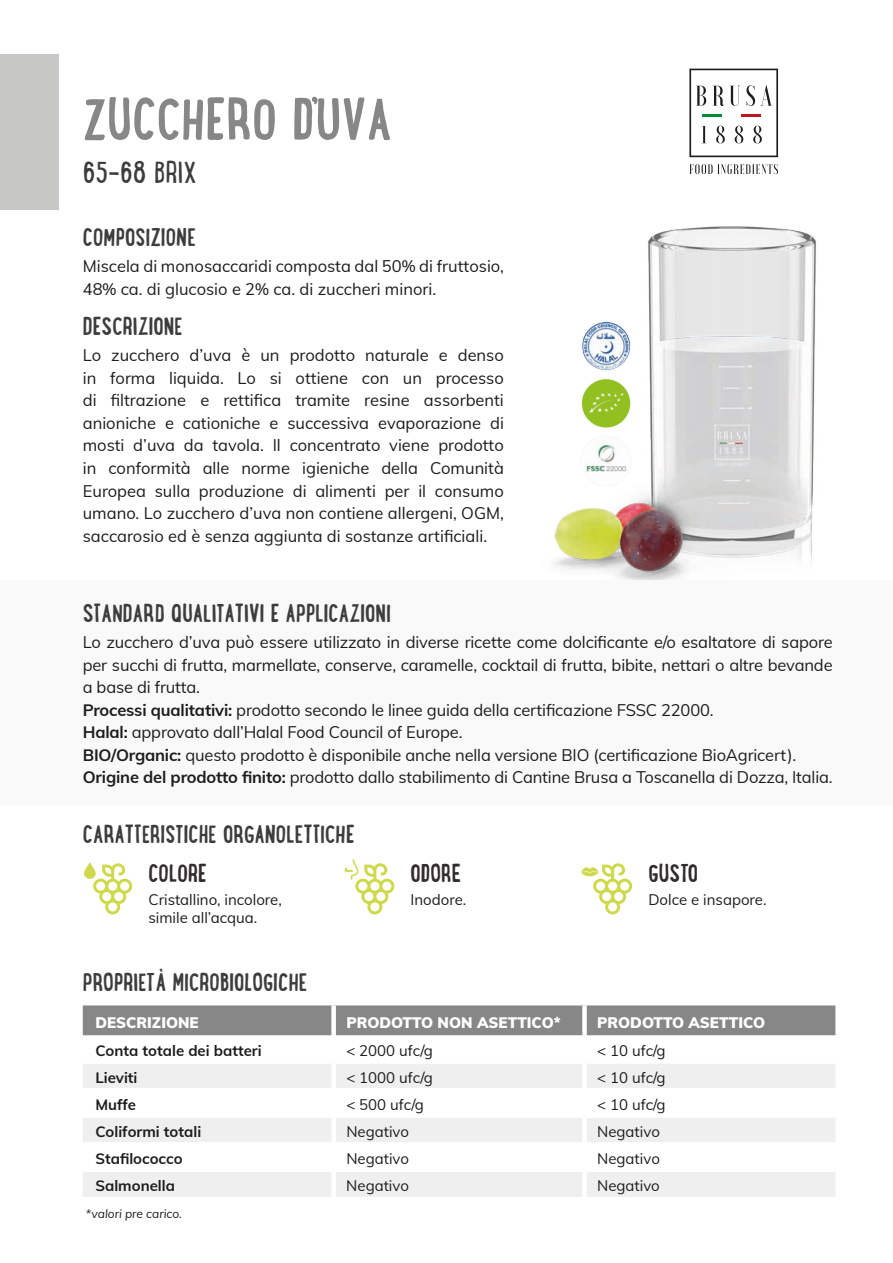
<style>
.page{position:relative;width:893px;height:1263px;background:#fff}
.page>*{position:absolute;margin:0;border:0;box-sizing:border-box;transform-origin:0 0}
.t1{font:700 63px "Lunch Box";color:#878787}
.t2{font:33px "Lunch Box";color:#3d3d3c}
.t3{font:700 27px "Lunch Box";color:#3d3d3c}
.t4{font:700 27px "Lunch Box";color:#342b2e}
.t5{font:16.5px/22.5px "Mulish";letter-spacing:-.01em;color:#1d1d1b}
.t6{font:15px/18px "Mulish";color:#1d1d1b}
.t7{font:700 15px "Mulish";color:#1d1d1b}
.t8{font:900 15px "Mulish";color:#fff}
.t9{font:italic 12px "Mulish";color:#1d1d1b}
.s1{font-weight:700}
</style>
<div class="page">
<img style="left:554px;top:226px;width:262px;height:354px">
<div style="left:0;top:580px;width:893px;height:225px;background:#f9f9fa"></div>
<div style="left:0;top:54px;width:58px;height:156px;background:#c7c7c6"></div>
<svg style="left:689px;top:164px;width:89px;height:10px"></svg>
<svg style="left:689px;top:69px;width:89px;height:88px"></svg>
<hr style="left:702px;top:114px;width:20px;height:3px;background:#008e36">
<hr style="left:722px;top:114px;width:19px;height:3px;background:#fff">
<hr style="left:741px;top:114px;width:20px;height:3px;background:#be1622">
<svg style="left:84px;top:862px;width:48px;height:52px"></svg>
<svg style="left:344px;top:859px;width:50px;height:55px"></svg>
<svg style="left:581px;top:863px;width:51px;height:51px"></svg>
<svg style="left:581px;top:378px;width:50px;height:50px"></svg>
<img style="left:581px;top:387px;width:50px;height:33px">
<div style="left:580px;top:378px;width:52px;height:51px;border:2px solid #f9f9fa;border-radius:50%"></div>
<img style="left:582px;top:322px;width:49px;height:48px">
<div style="left:580px;top:320px;width:52px;height:51px;border:2px solid #f9f9fa;border-radius:50%"></div>
<div style="left:581px;top:436px;width:50px;height:50px;background:#fff;border-radius:50%"></div>
<img style="left:584px;top:437px;width:44px;height:44px">
<div style="left:580px;top:435px;width:52px;height:51px;border:2px solid #f9f9fa;border-radius:50%"></div>
<div style="left:83px;top:1005px;width:752px;height:30px;background:#878787"></div>
<svg style="left:83px;top:1064px;width:752px;height:133px;fill:#efefef"></svg>
<div style="left:331px;top:1064px;width:5px;height:24px;background:#fff"></div>
<div style="left:582px;top:1064px;width:5px;height:24px;background:#fff"></div>
<div style="left:331px;top:1089px;width:5px;height:24px;background:#fff"></div>
<div style="left:582px;top:1089px;width:5px;height:24px;background:#fff"></div>
<div style="left:83px;top:1113px;width:251px;height:5px;background:#fff"></div>
<div style="left:334px;top:1113px;width:251px;height:5px;background:#fff"></div>
<div style="left:331px;top:1118px;width:5px;height:24px;background:#fff"></div>
<div style="left:585px;top:1113px;width:250px;height:5px;background:#fff"></div>
<div style="left:582px;top:1118px;width:5px;height:24px;background:#fff"></div>
<div style="left:331px;top:1143px;width:5px;height:24px;background:#fff"></div>
<div style="left:582px;top:1143px;width:5px;height:24px;background:#fff"></div>
<div style="left:83px;top:1167px;width:251px;height:5px;background:#fff"></div>
<div style="left:334px;top:1167px;width:251px;height:5px;background:#fff"></div>
<div style="left:331px;top:1172px;width:5px;height:25px;background:#fff"></div>
<div style="left:585px;top:1167px;width:250px;height:5px;background:#fff"></div>
<div style="left:582px;top:1172px;width:5px;height:25px;background:#fff"></div>
<hr style="left:83px;top:1088px;width:251px;height:1px;background:#fff">
<hr style="left:334px;top:1088px;width:251px;height:1px;background:#fff">
<hr style="left:585px;top:1088px;width:250px;height:1px;background:#fff">
<hr style="left:83px;top:1142px;width:251px;height:1px;background:#fff">
<hr style="left:334px;top:1142px;width:251px;height:1px;background:#fff">
<hr style="left:585px;top:1142px;width:250px;height:1px;background:#fff">
<div style="left:331px;top:1005px;width:5px;height:30px;background:#fff"></div>
<div style="left:582px;top:1005px;width:5px;height:30px;background:#fff"></div>
<h1 class="t1" style="left:83px;top:77px;width:311px">ZUCCHERO D’UVA</h1>
<h2 class="t2" style="left:83px;top:149px;width:116px">65–68 BRIX</h2>
<h3 class="t3" style="left:83px;top:219px;width:115px">COMPOSIZIONE</h3>
<p class="t5" style="left:83px;top:254px;width:423px">Miscela di monosaccaridi composta dal 50% di fruttosio,<br>48% ca. di glucosio e 2% ca. di zuccheri minori.</p>
<h3 class="t3" style="left:83px;top:308px;width:102px">DESCRIZIONE</h3>
<p class="t5" style="left:83px;top:343px;width:423px;text-align:justify">Lo zucchero d’uva è un prodotto naturale e denso in forma liquida. Lo si ottiene con un processo di filtrazione e rettifica tramite resine assorbenti anioniche e cationiche e successiva evaporazione di mosti d’uva da tavola. Il concentrato viene prodotto in conformità alle norme igieniche della Comunità Europea sulla produzione di alimenti per il consumo umano. Lo zucchero d’uva non contiene allergeni, OGM, saccarosio ed è senza aggiunta di sostanze artificiali.</p>
<h3 class="t3" style="left:83px;top:595px;width:310px">STANDARD QUALITATIVI E APPLICAZIONI</h3>
<p class="t5" style="left:83px;top:630px;width:751px">Lo zucchero d’uva può essere utilizzato in diverse ricette come dolcificante e/o esaltatore di sapore per succhi di frutta, marmellate, conserve, caramelle, cocktail di frutta, bibite, nettari o altre bevande a base di frutta.<br><span class="s1">Processi qualitativi:</span> prodotto secondo le linee guida della certificazione FSSC 22000.<br><span class="s1">Halal:</span> approvato dall’Halal Food Council of Europe.<br><span class="s1">BIO/Organic:</span> questo prodotto è disponibile anche nella versione BIO (certificazione BioAgricert).<br><span class="s1">Origine del prodotto finito:</span> prodotto dallo stabilimento di Cantine Brusa a Toscanella di Dozza, Italia.</p>
<h3 class="t3" style="left:83px;top:816px;width:274px">CARATTERISTICHE ORGANOLETTICHE</h3>
<h3 class="t4" style="left:148px;top:854px;width:60px">COLORE</h3>
<h3 class="t4" style="left:411px;top:854px;width:52px">ODORE</h3>
<h3 class="t4" style="left:648px;top:854px;width:51px">GUSTO</h3>
<p class="t6" style="left:148px;top:889px;width:135px">Cristallino, incolore, simile all’acqua.</p>
<p class="t6" style="left:411px;top:889px;width:57px">Inodore.</p>
<p class="t6" style="left:648px;top:889px;width:120px">Dolce e insapore.</p>
<h3 class="t3" style="left:83px;top:963px;width:226px">PROPRIETÀ MICROBIOLOGICHE</h3>
<p class="t8" style="left:96px;top:1011px;width:105px">DESCRIZIONE</p>
<p class="t8" style="left:346px;top:1011px;width:216px">PRODOTTO NON ASETTICO*</p>
<p class="t8" style="left:597px;top:1011px;width:169px">PRODOTTO ASETTICO</p>
<p class="t7" style="left:96px;top:1039px;width:168px">Conta totale dei batteri</p>
<p class="t6" style="left:346px;top:1040px;width:88px">&lt; 2000 ufc/g</p>
<p class="t6" style="left:597px;top:1040px;width:70px">&lt; 10 ufc/g</p>
<p class="t7" style="left:95px;top:1066px;width:44px">Lieviti</p>
<p class="t6" style="left:346px;top:1067px;width:88px">&lt; 1000 ufc/g</p>
<p class="t6" style="left:597px;top:1067px;width:70px">&lt; 10 ufc/g</p>
<p class="t7" style="left:95px;top:1093px;width:42px">Muffe</p>
<p class="t6" style="left:346px;top:1094px;width:79px">&lt; 500 ufc/g</p>
<p class="t6" style="left:597px;top:1094px;width:70px">&lt; 10 ufc/g</p>
<p class="t7" style="left:95px;top:1120px;width:107px">Coliformi totali</p>
<p class="t6" style="left:346px;top:1122px;width:64px">Negativo</p>
<p class="t6" style="left:597px;top:1122px;width:64px">Negativo</p>
<p class="t7" style="left:95px;top:1147px;width:89px">Stafilococco</p>
<p class="t6" style="left:346px;top:1149px;width:64px">Negativo</p>
<p class="t6" style="left:597px;top:1149px;width:64px">Negativo</p>
<p class="t7" style="left:95px;top:1175px;width:81px">Salmonella</p>
<p class="t6" style="left:346px;top:1176px;width:64px">Negativo</p>
<p class="t6" style="left:597px;top:1176px;width:64px">Negativo</p>
<p class="t9" style="left:86px;top:1205px;width:97px">*valori pre carico.</p>
</div>
